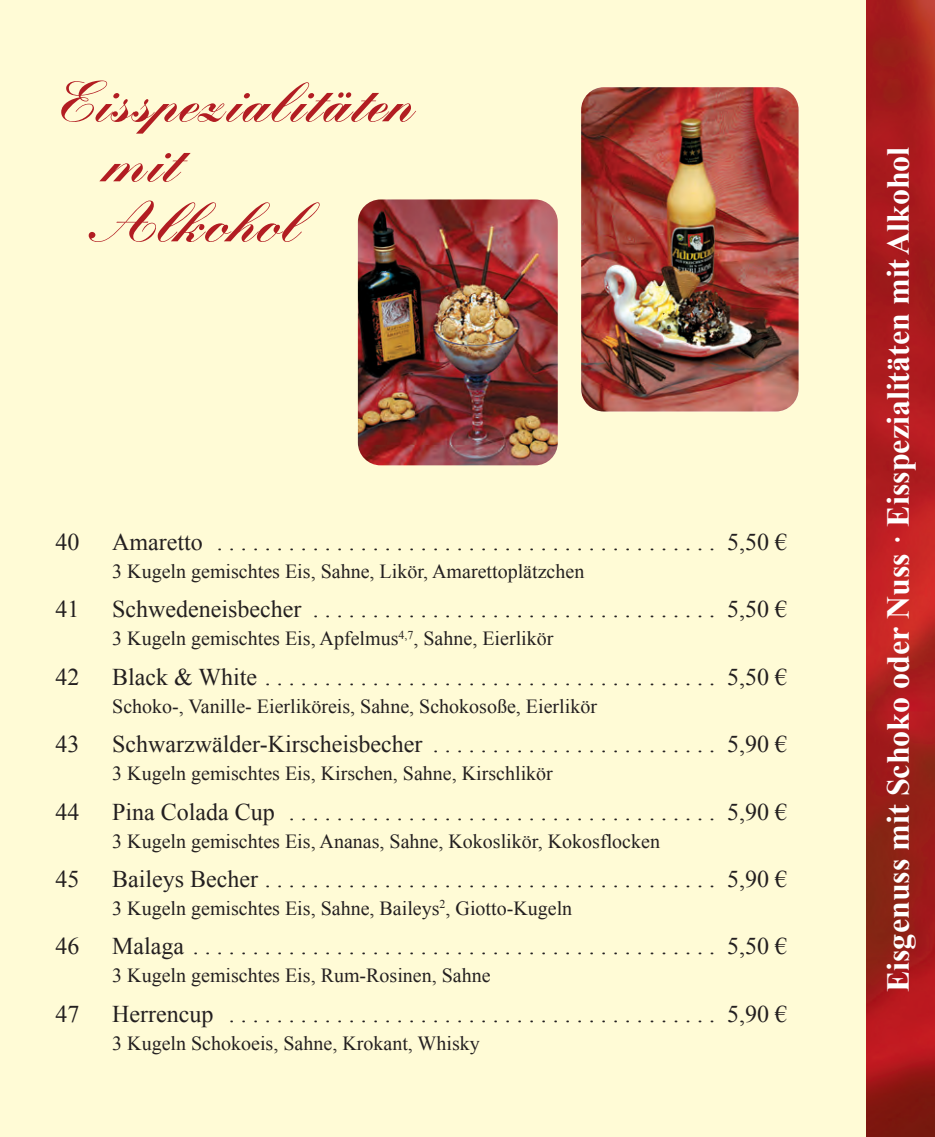
<style>
.page{position:relative;width:935px;height:1137px;background:#fff}
.page>*{position:absolute;margin:0;border:0;box-sizing:border-box;transform-origin:0 0}
.t1{font:900 56px/60px "Kuenstler Script";color:#b21d22}
.t2{font:700 32px "Times New Roman";color:#fff}
.t3{font:24px "Times New Roman";color:#231f20}
.t4{font:20px "Times New Roman";color:#231f20}
</style>
<div class="page">
<div style="left:0;top:0;width:934px;height:1136px;background:#fffbd6"></div>
<img style="left:866px;top:0;width:68px;height:1136px">
<img style="left:581px;top:88px;width:217px;height:323px;border-radius:23px">
<img style="left:358px;top:199px;width:199px;height:266px;border-radius:23px">
<h1 class="t1" style="left:89px;top:71px;width:327px;text-indent:-33px">Eisspezialitäten mit<br>Alkohol</h1>
<p class="t3" style="left:55px;top:525px;width:25px">40</p>
<p class="t3" style="left:112px;top:525px;width:676px">Amaretto . . . . . . . . . . . . . . . . . . . . . . . . . . . . . . . . . . . . . . . . . . 5,50 €</p>
<p class="t4" style="left:112px;top:557px;width:473px">3 Kugeln gemischtes Eis, Sahne, Likör, Amarettoplätzchen</p>
<p class="t3" style="left:55px;top:593px;width:25px">41</p>
<p class="t3" style="left:112px;top:593px;width:676px">Schwedeneisbecher . . . . . . . . . . . . . . . . . . . . . . . . . . . . . . . . . . 5,50 €</p>
<p class="t4" style="left:112px;top:625px;width:443px">3 Kugeln gemischtes Eis, Apfelmus<sup>4,7</sup>, Sahne, Eierlikör</p>
<p class="t3" style="left:55px;top:660px;width:25px">42</p>
<p class="t3" style="left:112px;top:660px;width:676px">Black &amp; White . . . . . . . . . . . . . . . . . . . . . . . . . . . . . . . . . . . . . . 5,50 €</p>
<p class="t4" style="left:112px;top:692px;width:486px">Schoko-, Vanille- Eierliköreis, Sahne, Schokosoße, Eierlikör</p>
<p class="t3" style="left:55px;top:727px;width:25px">43</p>
<p class="t3" style="left:112px;top:727px;width:676px">Schwarzwälder-Kirscheisbecher . . . . . . . . . . . . . . . . . . . . . . . . 5,90 €</p>
<p class="t4" style="left:112px;top:759px;width:442px">3 Kugeln gemischtes Eis, Kirschen, Sahne, Kirschlikör</p>
<p class="t3" style="left:55px;top:795px;width:25px">44</p>
<p class="t3" style="left:112px;top:795px;width:676px">Pina Colada Cup . . . . . . . . . . . . . . . . . . . . . . . . . . . . . . . . . . . . 5,90 €</p>
<p class="t4" style="left:112px;top:827px;width:549px">3 Kugeln gemischtes Eis, Ananas, Sahne, Kokoslikör, Kokosflocken</p>
<p class="t3" style="left:55px;top:862px;width:25px">45</p>
<p class="t3" style="left:112px;top:862px;width:676px">Baileys Becher . . . . . . . . . . . . . . . . . . . . . . . . . . . . . . . . . . . . . . 5,90 €</p>
<p class="t4" style="left:112px;top:894px;width:461px">3 Kugeln gemischtes Eis, Sahne, Baileys<sup>2</sup>, Giotto-Kugeln</p>
<p class="t3" style="left:55px;top:929px;width:25px">46</p>
<p class="t3" style="left:112px;top:929px;width:676px">Malaga . . . . . . . . . . . . . . . . . . . . . . . . . . . . . . . . . . . . . . . . . . . . 5,50 €</p>
<p class="t4" style="left:112px;top:961px;width:380px">3 Kugeln gemischtes Eis, Rum-Rosinen, Sahne</p>
<p class="t3" style="left:55px;top:997px;width:25px">47</p>
<p class="t3" style="left:112px;top:997px;width:676px">Herrencup . . . . . . . . . . . . . . . . . . . . . . . . . . . . . . . . . . . . . . . . . 5,90 €</p>
<p class="t4" style="left:112px;top:1029px;width:369px">3 Kugeln Schokoeis, Sahne, Krokant, Whisky</p>
<h2 class="t2" style="left:875px;top:992px;width:846px;rotate:-90deg">Eisgenuss mit Schoko oder Nuss · Eisspezialitäten mit Alkohol</h2>
</div>
